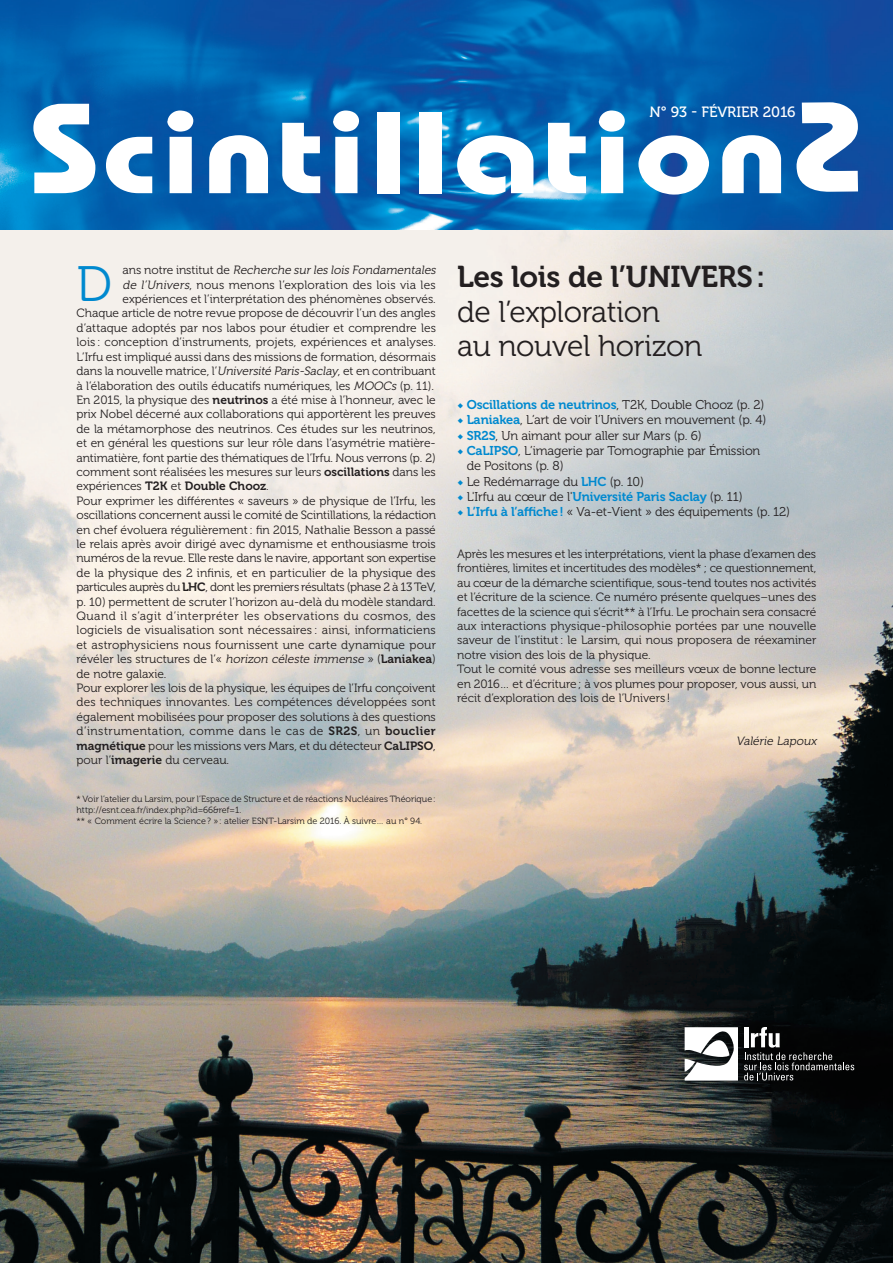
<style>
.page{position:relative;width:893px;height:1263px;background:#fff}
.page>*{position:absolute;margin:0;border:0;box-sizing:border-box;transform-origin:0 0}
.t1{font:700 115.95px "Bahamas";letter-spacing:.025em;color:#fff;scale:1.21 1}
.t2{font:49.65px "Museo 300";color:#0089cf}
.t3{font:30px/34.5px "Museo 300";letter-spacing:-.01em;color:#231f20}
.t4{font:14.85px "Museo 500";color:#fff}
.t5{font:12.75px/15.3px "Museo 300";letter-spacing:-.01em;color:#231f20}
.t6{font:12.75px "Museo 700";letter-spacing:-.01em;color:#0089cf}
.t7{font:12px/14.4px "Museo 300";color:#231f20;text-align:justify}
.t8{font:italic 12px "Museo 300";color:#231f20}
.t9{font:12px "Museo 300";letter-spacing:.02em;color:#231f20}
.t10{font:9px/10.8px "Museo 300";color:#231f20}
.s1{font-size:127.5px}
.s2{font-style:normal}
.s3{font-style:italic}
.s4{font-family:"Museo 700"}
.s5{font-family:"Minion Pro";font-weight:700;font-stretch:condensed}
.s6{font-family:"Museo 300";color:#231f20}
.s7{font-family:"Minion Pro";font-weight:700;font-stretch:condensed;color:#0089cf}
.s8{font-family:"Museo 700";color:#0089cf}
</style>
<div class="page">
<img style="left:0;top:230px;width:893px;height:1033px">
<img style="left:0;top:0;width:893px;height:230px">
<svg style="left:685px;top:1027px;width:53px;height:53px"></svg>
<svg style="left:744px;top:1027px;width:110px;height:53px;background:#2a2b2b"></svg>
<svg style="left:795px;top:102px;width:64px;height:90px;background:#0850a1"></svg>
<p class="t1" style="left:29px;top:81px;width:627px"><span class="s1">S</span>cintillation</p>
<p class="t4" style="left:649px;top:104px;width:148px">N° 93 - FÉVRIER 2016</p>
<p class="t8" style="left:122px;top:264px;width:317px"><span class="s2">a n s n o t r e i n s t i t u t d e</span> Recherche surles lois Fondamentales</p>
<p class="t9" style="left:122px;top:278px;width:315px"><span class="s3">de l’Univers</span>, nous menons l’exploration des lois via les</p>
<p class="t7" style="left:122px;top:292px;width:315px">expériences et l’interprétation des phénomènes observés.</p>
<p class="t7" style="left:77px;top:306px;width:361px">Chaque article de notre revue propose de découvrir l’un des angles</p>
<p class="t7" style="left:77px;top:321px;width:361px">d’attaque adoptés par nos labos pour étudier et comprendre les</p>
<p class="t7" style="left:77px;top:335px;width:361px">lois : conception d’instruments, projets, expériences et analyses.</p>
<p class="t7" style="left:77px;top:350px;width:361px">L’Irfu est impliqué aussi dans des missions de formation, désormais</p>
<p class="t7" style="left:77px;top:364px;width:361px">dans la nouvelle matrice, l’<span class="s3">Université Paris-Saclay</span>, et en contribuant</p>
<p class="t7" style="left:77px;top:378px;width:359px">à l’élaboration des outils éducatifs numériques, les <span class="s3">MOOCs</span> (p. 11).</p>
<p class="t7" style="left:77px;top:393px;width:361px">En 2015, la physique des <span class="s4">neutrinos</span> a été mise à l’honneur, avec le prix Nobel décerné aux collaborations qui apportèrent les preuves de la métamorphose des neutrinos. Ces études sur les neutrinos, et en général les questions sur leur rôle dans l’asymétrie matière&shy;antimatière, font partie des thématiques de l’Irfu. Nous verrons (p. 2) comment sont réalisées les mesures sur leurs <span class="s4">oscillations</span> dans les expériences <span class="s4">T2K</span> et <span class="s4">Double Chooz</span>.</p>
<p class="t7" style="left:77px;top:494px;width:361px">Pour exprimer les différentes « saveurs » de physique de l’Irfu, les oscillations concernent aussi le comité de Scintillations, la rédaction en chef évoluera régulièrement: fin 2015, Nathalie Besson a passé le relais après avoir dirigé avec dynamisme et enthousiasme trois numéros de la revue. Elle reste dans le navire, apportant son expertise de la physique des 2 infinis, et en particulier de la physique des particules auprès du <span class="s4">LHC</span>, dont les premiers résultats (phase 2 à 13 TeV, p. 10) permettent de scruter l’horizon au-delà du modèle standard.</p>
<p class="t7" style="left:77px;top:609px;width:361px">Quand il s’agit d’interpréter les observations du cosmos, des logiciels de visualisation sont nécessaires : ainsi, informaticiens et astrophysiciens nous fournissent une carte dynamique pour révéler les structures de l’« <span class="s3">horizon céleste immense</span>» (<span class="s4">Laniakea</span>) de notre galaxie.</p>
<p class="t7" style="left:77px;top:681px;width:361px">Pour explorer les lois de la physique, les équipes de l’Irfu conçoivent des techniques innovantes. Les compétences développées sont également mobilisées pour proposer des solutions à des questions d’instrumentation, comme dans le cas de <span class="s4">SR2S</span>, un <span class="s4">bouclier magnétique</span> pour les missions vers Mars, et du détecteur <span class="s4">CaLIPSO</span>, pour l’<span class="s4">imagerie</span> du cerveau.</p>
<p class="t2" style="left:77px;top:257px;width:37px">D</p>
<p class="t10" style="left:77px;top:794px;width:361px">* Voir l’atelier du Larsim, pour l’Espace de Structure et de réactions Nucléaires Théorique: http://esnt.cea.fr/index.php?id=66&amp;ref=1.</p>
<p class="t10" style="left:77px;top:815px;width:347px">** « Comment écrire la Science? »: atelier ESNT-Larsim de 2016. À suivre… au n° 94.</p>
<p class="t3" style="left:457px;top:260px;width:310px"><span class="s4">Les lois de l’UNIVERS: </span>de l’exploration<br>au nouvel horizon</p>
<p class="t6" style="left:457px;top:398px;width:308px"><span class="s5">◆</span> Oscillations de neutrinos<span class="s6">, T2K, Double Chooz (p. 2)</span></p>
<p class="t5" style="left:457px;top:413px;width:310px"><span class="s7">◆</span> <span class="s8">Laniakea</span>, L’art de voir l’Univers en mouvement (p. 4)</p>
<p class="t5" style="left:457px;top:428px;width:246px"><span class="s7">◆</span> <span class="s8">SR2S</span>, Un aimant pour aller sur Mars (p. 6)</p>
<p class="t5" style="left:467px;top:443px;width:295px;text-indent:-9px"><span class="s7">◆</span> <span class="s8">CaLIPSO</span>, L’imagerie par Tomographie par Émission de Positons (p. 8)</p>
<p class="t5" style="left:457px;top:474px;width:188px"><span class="s7">◆</span> Le Redémarrage du <span class="s8">LHC</span> (p. 10)</p>
<p class="t5" style="left:457px;top:489px;width:287px"><span class="s7">◆</span> L'Irfu au cœur de l'<span class="s8">Université Paris Saclay</span> (p. 11)</p>
<p class="t5" style="left:457px;top:504px;width:334px"><span class="s7">◆</span> <span class="s8">L’Irfu à l’affiche!</span> « Va-et-Vient » des équipements (p. 12)</p>
<p class="t7" style="left:457px;top:547px;width:361px">Après les mesures et les interprétations, vient la phase d’examen des frontières, limites et incertitudes des modèles* ; ce questionnement, au cœur de la démarche scientifique, sous-tend toutes nos activités et l’écriture de la science. Ce numéro présente quelques–unes des facettes de la science qui s’écrit** à l’Irfu. Le prochain sera consacré aux interactions physique-philosophie portées par une nouvelle saveur de l’institut: le Larsim, qui nous proposera de réexaminer notre vision des lois de la physique.</p>
<p class="t7" style="left:457px;top:662px;width:361px">Tout le comité vous adresse ses meilleurs vœux de bonne lecture en 2016… et d’écriture; à vos plumes pour proposer, vous aussi, un récit d’exploration des lois de l’Univers !</p>
<p class="t8" style="left:736px;top:735px;width:84px">Valérie Lapoux</p>
</div>
